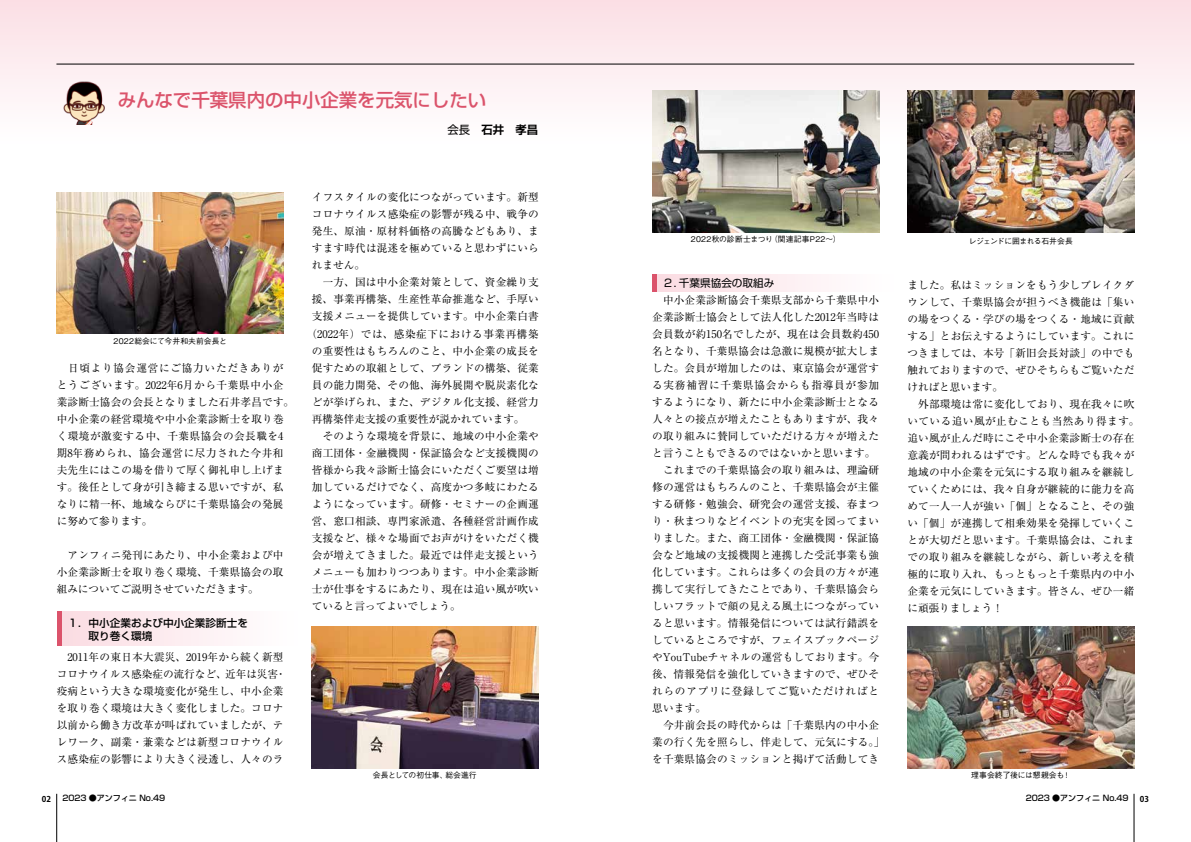
<style>
.page{position:relative;width:1191px;height:842px;background:#fff}
.page>*{position:absolute;margin:0;border:0;box-sizing:border-box;transform-origin:0 0}
.t1{font:500 18.4px "Shin Go Pro";color:#db536b}
.t2{font:700 11.3px "Shin Go Pro De";color:#000}
.t3{font:10.6px/17px "Ryumin Pro";letter-spacing:.02em;color:#000}
.t4{font:10.6px "Ryumin Pro";color:#000}
.t5{font:500 10.6px/13.5px "Shin Go Pro";color:#000}
.t6{font:10.6px "Ryumin Pro";letter-spacing:.05em;color:#000}
.t7{font:10.6px "Shin Go Pro";color:#000}
.t8{font:500 8px "Shin Go Pro";color:#000}
.t9{font:700 8px "Koz Go Pro";color:#000}
.t10{font:500 7.8px "Gothic BBB Pro";color:#000}
.t11{font:500 7.8px "Gothic BBB Pro";letter-spacing:.02em;color:#000}
.t12{font:500 7.8px "Gothic BBB Pro";letter-spacing:-.045em;color:#000}
.s1{font-family:"Shin Go Pro";font-weight:400}
</style>
<div class="page">
<hr style="left:56px;top:794px;width:1px;height:48px;background:#000">
<hr style="left:1133px;top:794px;width:1px;height:48px;background:#000">
<div style="left:0;top:0;width:1191px;height:147px;background:linear-gradient(to bottom,#fbdfe4,#fefefe)"></div>
<hr style="left:56px;top:64px;width:1078px;height:1px;background:#000">
<div style="left:62px;top:612px;width:240px;height:34px;background:linear-gradient(to right,#fadce2,#fff)"></div>
<hr style="left:57px;top:612px;width:4px;height:34px;background:#db536b">
<div style="left:657px;top:274px;width:241px;height:17px;background:linear-gradient(to right,#fadce2,#fff)"></div>
<div style="left:652px;top:274px;width:5px;height:17px;background:#db536b"></div>
<img style="left:57px;top:192px;width:226px;height:142px">
<img style="left:311px;top:626px;width:227px;height:142px">
<img style="left:907px;top:626px;width:227px;height:142px">
<img style="left:907px;top:91px;width:227px;height:141px">
<img style="left:652px;top:91px;width:227px;height:141px">
<img style="left:59px;top:77px;width:53px;height:47px">
<h1 class="t1" style="left:118px;top:85px;width:370px">みんなで千葉県内の中小企業を元気にしたい</h1>
<p class="t2" style="left:447px;top:121px;width:92px"><span class="s1">会長</span> 石井　孝昌</p>
<p class="t10" style="left:114px;top:334px;width:115px">2022総会にて今井和夫前会長と</p>
<p class="t3" style="left:57px;top:358px;width:239px">　日頃より協会運営にご協力いただきありがとうございます。2022年6月から千葉県中小企業診断士協会の会長となりました石井孝昌です。中小企業の経営環境や中小企業診断士を取り巻く環境が激変する中、千葉県協会の会長職を4期8年務められ、協会運営に尽力された今井和夫先生にはこの場を借りて厚く御礼申し上げます。後任として身が引き締まる思いですが、私なりに精一杯、地域ならびに千葉県協会の発展に努めて参ります。</p>
<p class="t3" style="left:57px;top:545px;width:228px;text-align:justify">　アンフィニ発刊にあたり、中小企業および中小企業診断士を取り巻く環境、千葉県協会の取組みについてご説明させていただきます。</p>
<p class="t5" style="left:57px;top:615px;width:193px">　１．中小企業および中小企業診断士を　　　取り巻く環境</p>
<p class="t3" style="left:57px;top:647px;width:231px">　2011年の東日本大震災、2019年から続く新型コロナウイルス感染症の流行など、近年は災害・疫病という大きな環境変化が発生し、中小企業を取り巻く環境は大きく変化しました。コロナ以前から働き方改革が叫ばれていましたが、テレワーク、副業・兼業などは新型コロナウイルス感染症の影響により大きく浸透し、人々のラ</p>
<p class="t3" style="left:312px;top:188px;width:228px">イフスタイルの変化につながっています。新型</p>
<p class="t3" style="left:312px;top:205px;width:228px">コロナウイルス感染症の影響が残る中、戦争の</p>
<p class="t3" style="left:312px;top:222px;width:228px">発生、原油・原材料価格の高騰などもあり、ま</p>
<p class="t3" style="left:312px;top:239px;width:228px">すます時代は混迷を極めていると思わずにいら</p>
<p class="t3" style="left:312px;top:256px;width:55px">れません。</p>
<p class="t3" style="left:312px;top:273px;width:228px">　一方、国は中小企業対策として、資金繰り支</p>
<p class="t3" style="left:312px;top:290px;width:228px">援、事業再構築、生産性革命推進など、手厚い</p>
<p class="t3" style="left:312px;top:307px;width:228px">支援メニューを提供しています。中小企業白書</p>
<p class="t6" style="left:306px;top:325px;width:234px">（2022年）では、感染症下における事業再構築</p>
<p class="t3" style="left:312px;top:341px;width:228px">の重要性はもちろんのこと、中小企業の成長を</p>
<p class="t3" style="left:312px;top:358px;width:228px">促すための取組として、ブランドの構築、従業</p>
<p class="t3" style="left:312px;top:375px;width:228px">員の能力開発、その他、海外展開や脱炭素化な</p>
<p class="t3" style="left:312px;top:392px;width:228px">どが挙げられ、また、デジタル化支援、経営力</p>
<p class="t4" style="left:312px;top:410px;width:214px">再構築伴走支援の重要性が説かれています。</p>
<p class="t3" style="left:312px;top:426px;width:228px">　そのような環境を背景に、地域の中小企業や</p>
<p class="t3" style="left:312px;top:443px;width:228px">商工団体・金融機関・保証協会など支援機関の</p>
<p class="t3" style="left:312px;top:460px;width:228px">皆様から我々診断士協会にいただくご要望は増</p>
<p class="t3" style="left:312px;top:477px;width:228px">加しているだけでなく、高度かつ多岐にわたる</p>
<p class="t3" style="left:312px;top:494px;width:228px">ようになっています。研修・セミナーの企画運</p>
<p class="t3" style="left:312px;top:511px;width:228px">営、窓口相談、専門家派遣、各種経営計画作成</p>
<p class="t3" style="left:312px;top:528px;width:228px">支援など、様々な場面でお声がけをいただく機</p>
<p class="t3" style="left:312px;top:545px;width:228px">会が増えてきました。最近では伴走支援という</p>
<p class="t3" style="left:312px;top:562px;width:228px">メニューも加わりつつあります。中小企業診断</p>
<p class="t3" style="left:312px;top:579px;width:228px">士が仕事をするにあたり、現在は追い風が吹い</p>
<p class="t4" style="left:312px;top:597px;width:150px">ていると言ってよいでしょう。</p>
<p class="t11" style="left:691px;top:233px;width:151px">2022秋の診断士まつり（関連記事P22～）</p>
<p class="t12" style="left:968px;top:235px;width:106px">レジェンドに囲まれる石井会長</p>
<p class="t7" style="left:652px;top:274px;width:124px">　２．千葉県協会の取組み</p>
<p class="t3" style="left:652px;top:291px;width:234px">　中小企業診断協会千葉県支部から千葉県中小企業診断士協会として法人化した2012年当時は会員数が約150名でしたが、現在は会員数約450名となり、千葉県協会は急激に規模が拡大しました。会員が増加したのは、東京協会が運営する実務補習に千葉県協会からも指導員が参加するようになり、新たに中小企業診断士となる人々との接点が増えたこともありますが、我々の取り組みに賛同していただける方々が増えたと言うこともできるのではないかと思います。　これまでの千葉県協会の取り組みは、理論研修の運営はもちろんのこと、千葉県協会が主催する研修・勉強会、研究会の運営支援、春まつり・秋まつりなどイベントの充実を図ってまいりました。また、商工団体・金融機関・保証協会など地域の支援機関と連携した受託事業も強化しています。これらは多くの会員の方々が連携して実行してきたことであり、千葉県協会らしいフラットで顔の見える風土につながっていると思います。情報発信については試行錯誤をしているところですが、フェイスブックページやYouTubeチャネルの運営もしております。今後、情報発信を強化していきますので、ぜひそれらのアプリに登録してご覧いただければと思います。<br>　今井前会長の時代からは「千葉県内の中小企業の行く先を照らし、伴走して、元気にする。」を千葉県協会のミッションと掲げて活動してき</p>
<p class="t3" style="left:907px;top:275px;width:234px">ました。私はミッションをもう少しブレイクダウンして、千葉県協会が担うべき機能は「集いの場をつくる・学びの場をつくる・地域に貢献する」とお伝えするようにしています。これにつきましては、本号「新旧会長対談」の中でも触れておりますので、ぜひそちらもご覧いただければと思います。<br>　外部環境は常に変化しており、現在我々に吹いている追い風が止むことも当然あり得ます。追い風が止んだ時にこそ中小企業診断士の存在意義が問われるはずです。どんな時でも我々が地域の中小企業を元気にする取り組みを継続していくためには、我々自身が継続的に能力を高めて一人一人が強い「個」となること、その強い「個」が連携して相乗効果を発揮していくことが大切だと思います。千葉県協会は、これまでの取り組みを継続しながら、新しい考えを積極的に取り入れ、もっともっと千葉県内の中小企業を元気にしていきます。皆さん、ぜひ一緒に頑張りましょう！</p>
<p class="t10" style="left:373px;top:769px;width:105px">会長としての初仕事、総会進行</p>
<p class="t10" style="left:971px;top:769px;width:101px">理事会終了後には懇親会も！</p>
<p class="t9" style="left:42px;top:793px;width:11px">02</p>
<p class="t8" style="left:62px;top:791px;width:104px">2023 ●アンフィニ No.49</p>
<p class="t8" style="left:1025px;top:791px;width:104px">2023 ●アンフィニ No.49</p>
<p class="t9" style="left:1140px;top:793px;width:11px">03</p>
</div>
